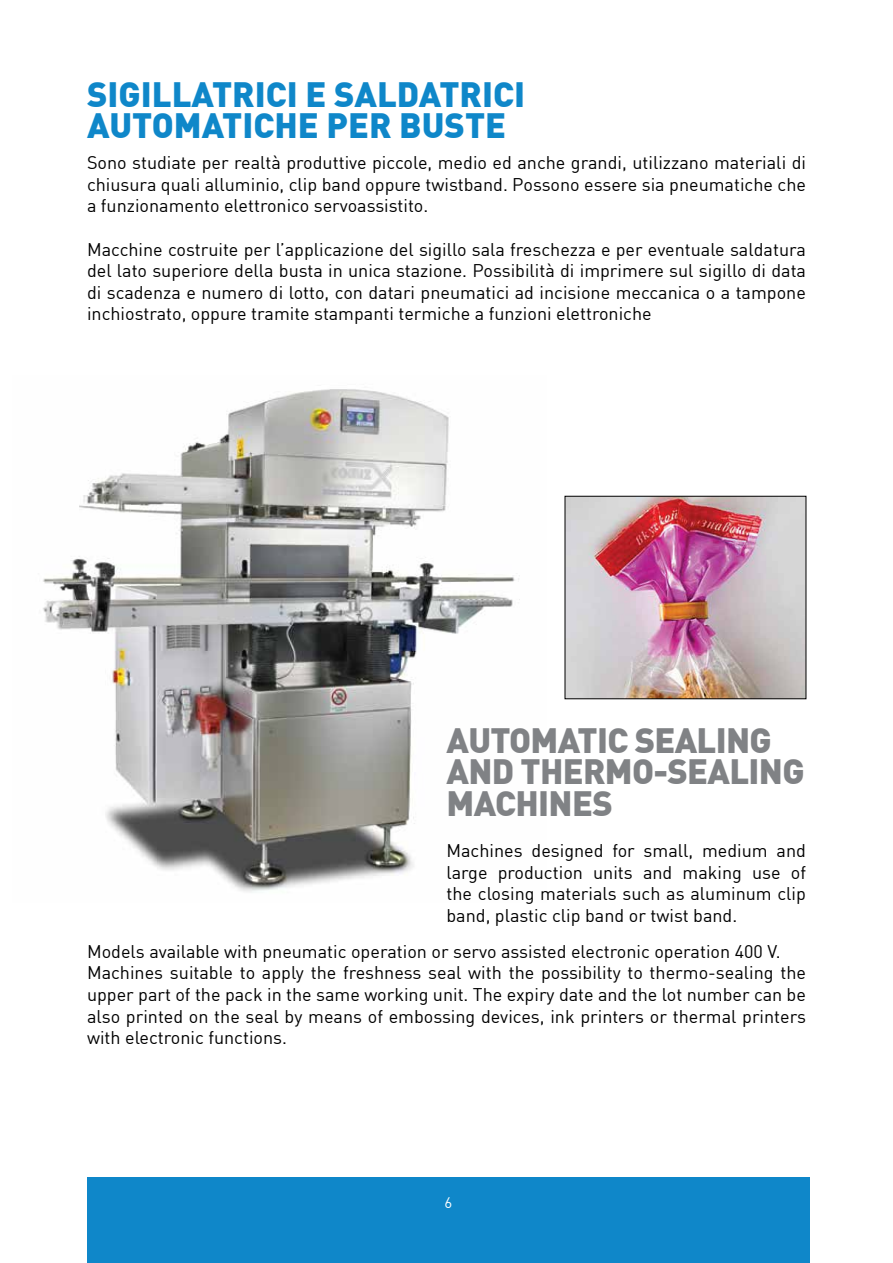
<style>
.page{position:relative;width:893px;height:1263px;background:#fff}
.page>*{position:absolute;margin:0;border:0;box-sizing:border-box;transform-origin:0 0}
.t1{font:900 34.5px/31.5px "DIN";color:#0f87c9}
.t2{font:900 34.5px/31.5px "DIN";letter-spacing:-.02em;color:#808285}
.t3{font:18px/21.6px "DIN";color:#000;text-align:justify}
.t4{font:15px "DIN";color:#fff}
</style>
<div class="page">
<img style="left:43px;top:389px;width:477px;height:504px">
<div style="left:87px;top:1178px;width:723px;height:85px;background:#0f87c9"></div>
<img style="left:567px;top:498px;width:237px;height:199px">
<div style="left:565px;top:496px;width:241px;height:203px;border:1px solid #000"></div>
<h1 class="t1" style="left:87px;top:80px;width:440px">SIGILLATRICI E SALDATRICI<br>AUTOMATICHE PER BUSTE</h1>
<p class="t3" style="left:87px;top:152px;width:721px">Sono studiate per realtà produttive piccole, medio ed anche grandi, utilizzano materiali di chiusura quali alluminio, clip band oppure twistband. Possono essere sia pneumatiche che a funzionamento elettronico servoassistito.</p>
<p class="t3" style="left:87px;top:239px;width:720px">Macchine costruite per l’applicazione del sigillo sala freschezza e per eventuale saldatura del lato superiore della busta in unica stazione. Possibilità di imprimere sul sigillo di data di scadenza e numero di lotto, con datari pneumatici ad incisione meccanica o a tampone inchiostrato, oppure tramite stampanti termiche a funzioni elettroniche</p>
<h1 class="t2" style="left:446px;top:726px;width:360px">AUTOMATIC SEALING<br>AND THERMO-SEALING<br>MACHINES</h1>
<p class="t3" style="left:446px;top:840px;width:361px">Machines designed for small, medium and large production units and making use of the closing materials such as aluminum clip band, plastic clip band or twist band.</p>
<p class="t3" style="left:87px;top:941px;width:720px;text-align:left">Models available with pneumatic operation or servo assisted electronic operation 400 V.<br>Machines suitable to apply the freshness seal with the possibility to thermo-sealing the upper part of the pack in the same working unit. The expiry date and the lot number can be also printed on the seal by means of embossing devices, ink printers or thermal printers with electronic functions.</p>
<p class="t4" style="left:445px;top:1195px;width:9px">6</p>
</div>
